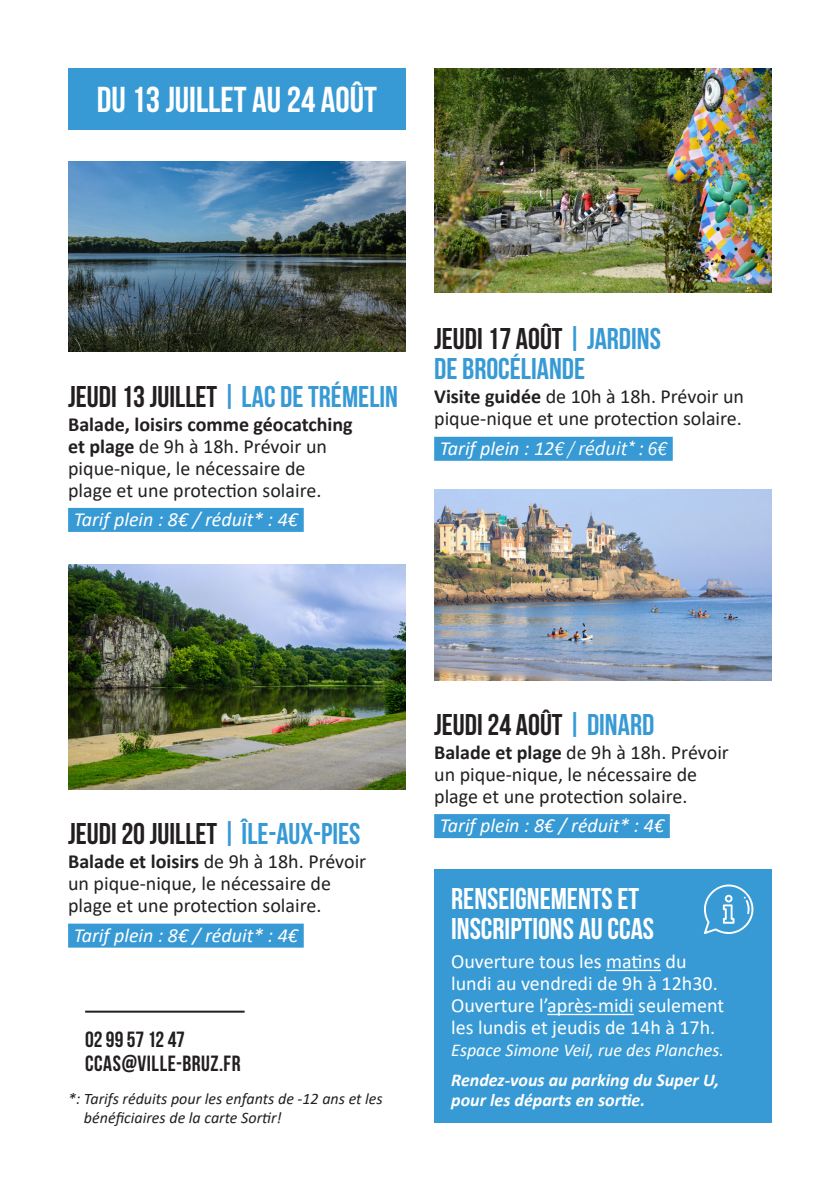
<style>
.page{position:relative;width:840px;height:1191px;background:#fff}
.page>*{position:absolute;margin:0;border:0;box-sizing:border-box;transform-origin:0 0}
.t1{font:36px "Bebas Neue";color:#fff}
.t2{font:30px "Bebas Neue";color:#231f20}
.t3{font:30px/30px "Bebas Neue";color:#fff}
.t4{font:30px/30px "Bebas Neue";color:#379ad5}
.t5{font:22px "Bebas Neue";letter-spacing:.025em;color:#231f20}
.t6{font:700 22px "Bebas Neue";letter-spacing:-.005em;color:#231f20}
.t7{font:20px/22px "Calibri";color:#231f20}
.t8{font:20px/22px "Calibri";color:#fff}
.t9{font:italic 20px "Calibri";color:#fff}
.t10{font:italic 700 18px/20px "Calibri";color:#fff}
.t11{font:italic 18px "Calibri";color:#fff}
.t12{font:italic 16px/19.2px "Calibri";color:#231f20}
.s1{color:#379ad5}
.s2{font-weight:700}
.s3{color:#231f20}
.s4{font-family:"Source Sans Pro"}
</style>
<div class="page">
<img style="left:434px;top:489px;width:337px;height:191px">
<img style="left:434px;top:68px;width:337px;height:225px">
<img style="left:68px;top:565px;width:337px;height:224px">
<img style="left:68px;top:162px;width:337px;height:189px">
<div style="left:68px;top:68px;width:337px;height:61px;background:#379ad5"></div>
<div style="left:68px;top:508px;width:235px;height:24px;background:#379ad5"></div>
<div style="left:434px;top:437px;width:238px;height:24px;background:#379ad5"></div>
<div style="left:434px;top:814px;width:235px;height:24px;background:#379ad5"></div>
<div style="left:68px;top:923px;width:235px;height:24px;background:#379ad5"></div>
<div style="left:434px;top:869px;width:337px;height:254px;background:#379ad5"></div>
<hr style="left:605px;top:969px;width:55px;height:2px;background:#fff">
<hr style="left:547px;top:1013px;width:86px;height:2px;background:#fff">
<svg style="left:704px;top:884px;width:49px;height:50px"></svg>
<hr style="left:85px;top:1010px;width:159px;height:2px;background:#231f20">
<h1 class="t1" style="left:97px;top:80px;width:281px">DU 13 JUILLET AU 24 AOÛT</h1>
<h2 class="t2" style="left:68px;top:380px;width:331px">JEUDI 13 JUILLET <span class="s1">| LAC DE TRÉMELIN</span></h2>
<p class="t7" style="left:68px;top:412px;width:286px"><span class="s2">Balade, loisirs comme géocatching et plage</span> de 9h à 18h. Prévoir un pique-nique, le nécessaire de plage et une protection solaire.</p>
<p class="t9" style="left:74px;top:506px;width:226px">Tarif plein : 8€ / réduit* : 4€</p>
<h2 class="t4" style="left:434px;top:324px;width:228px"><span class="s3">JEUDI 17 AOÛT</span> | JARDINS<br>DE BROCÉLIANDE</h2>
<p class="t7" style="left:434px;top:385px;width:311px"><span class="s2">Visite guidée</span> de 10h à 18h. Prévoir un pique-nique et une protection solaire.</p>
<p class="t9" style="left:439px;top:434px;width:228px">Tarif plein : 12<span class="s4">€ / réduit* : 6€</span></p>
<h2 class="t2" style="left:68px;top:817px;width:294px">JEUDI 20 JUILLET <span class="s1">| ÎLE-AUX-PIES</span></h2>
<p class="t7" style="left:68px;top:850px;width:299px"><span class="s2">Balade et loisirs</span> de 9h à 18h. Prévoir un pique-nique, le nécessaire de plage et une protection solaire.</p>
<p class="t9" style="left:74px;top:921px;width:226px">Tarif plein : 8€ / réduit* : 4€</p>
<p class="t6" style="left:85px;top:1027px;width:101px">02 99 57 12 47</p>
<p class="t5" style="left:85px;top:1051px;width:157px">CCAS@VILLE-BRUZ.FR</p>
<p class="t12" style="left:84px;top:1088px;width:300px;text-indent:-16px">*: Tarifs réduits pour les enfants de -12 ans et les bénéficiaires de la carte Sortir!</p>
<h2 class="t2" style="left:434px;top:708px;width:221px">JEUDI 24 AOÛT <span class="s1">| DINARD</span></h2>
<p class="t7" style="left:434px;top:740px;width:296px"><span class="s2">Balade et plage</span> de 9h à 18h. Prévoir un pique-nique, le nécessaire de plage et une protection solaire.</p>
<p class="t9" style="left:439px;top:812px;width:226px">Tarif plein : 8€ / réduit* : 4€</p>
<h2 class="t3" style="left:451px;top:882px;width:204px">RENSEIGNEMENTS ET<br>INSCRIPTIONS AU CCAS</h2>
<p class="t8" style="left:451px;top:950px;width:274px">Ouverture tous les matins du lundi au vendredi de 9h à 12h30.<br>Ouverture l’après-midi seulement les lundis et jeudis de 14h à 17h.</p>
<p class="t11" style="left:451px;top:1037px;width:274px">Espace Simone Veil, rue des Planches.</p>
<p class="t10" style="left:451px;top:1069px;width:269px">Rendez-vous au parking du Super U, pour les départs en sortie.</p>
</div>
